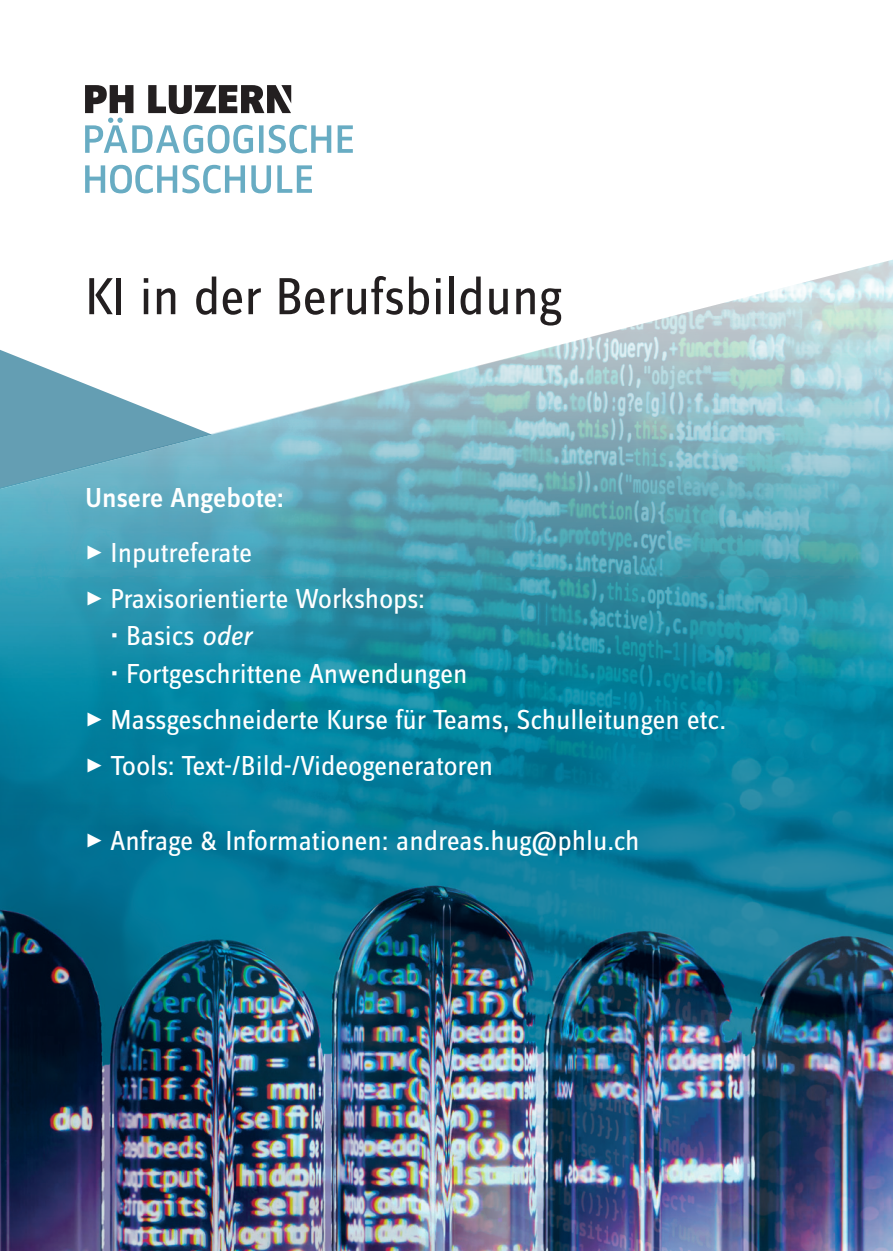
<style>
.page{position:relative;width:893px;height:1251px;background:#fff}
.page>*{position:absolute;margin:0;border:0;box-sizing:border-box;transform-origin:0 0}
.t1{font:54px "Zine Sans Dis OT";color:#231f20}
.t2{font:28.5px "Zine Sans Dis OT";color:#fff}
.t3{font:500 28.5px "Zine Sans Dis OT";color:#fff}
.s1{font-style:italic}
</style>
<div class="page">
<svg style="left:85px;top:165px;width:160px;height:28px"></svg>
<svg style="left:251px;top:165px;width:20px;height:28px"></svg>
<svg style="left:277px;top:165px;width:35px;height:28px"></svg>
<svg style="left:85px;top:85px;width:268px;height:68px"></svg>
<img style="left:0;top:259px;width:893px;height:991px">
<h1 class="t1" style="left:85px;top:271px;width:478px">KI in der Berufsbildung</h1>
<p class="t3" style="left:85px;top:483px;width:200px">Unsere Angebote:</p>
<p class="t2" style="left:85px;top:539px;width:169px">✓ Inputreferate</p>
<p class="t2" style="left:85px;top:585px;width:341px">✓ Praxisorientierte Workshops:</p>
<p class="t2" style="left:111px;top:622px;width:143px">• Basics <span class="s1">oder</span></p>
<p class="t2" style="left:111px;top:660px;width:358px">• Fortgeschrittene Anwendungen</p>
<p class="t2" style="left:85px;top:706px;width:643px">✓ Massgeschneiderte Kurse für Teams, Schulleitungen etc.</p>
<p class="t2" style="left:85px;top:752px;width:410px">✓ Tools: Text-/Bild-/Videogeneratoren</p>
<p class="t2" style="left:85px;top:827px;width:556px">✓ Anfrage &amp; Informationen: andreas.hug@phlu.ch</p>
</div>
